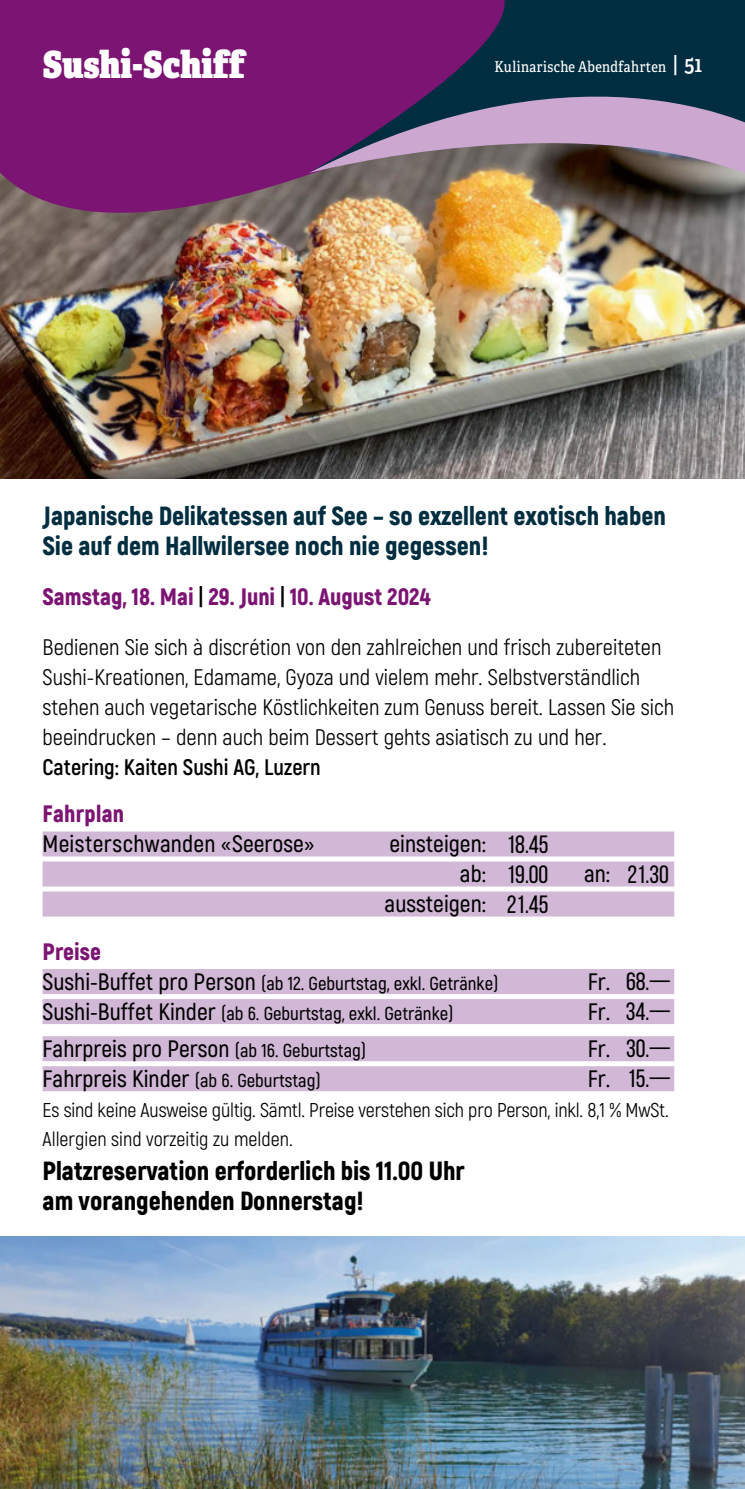
<style>
.page{position:relative;width:745px;height:1489px;background:#fff}
.page>*{position:absolute;margin:0;border:0;box-sizing:border-box;transform-origin:0 0}
.t1{font:800 37.5px "Adelle Condensed";color:#fff}
.t2{font:900 26.25px/30px "Akrobat";color:#002e40}
.t3{font:900 26.25px/30px "Akrobat";color:#000}
.t4{font:25px "Bebas Neue";color:#000}
.t5{font:600 23.75px "Akrobat";color:#000}
.t6{font:900 23.75px "Akrobat";color:#7c1473}
.t7{font:22.5px/30px "Akrobat";color:#000}
.t8{font:700 22.5px "Akrobat";color:#000}
.t9{font:20px/29.5px "Akrobat";letter-spacing:-.01em;color:#000}
.t10{font:600 18.75px "Akrobat";color:#000}
.t11{font:15px "Adelle Condensed";letter-spacing:.025em;color:#fff}
.s1{font-size:22.5px}
.s2{font-weight:600;font-size:22.5px}
.s3{font-weight:700;color:#000}
.s4{font-family:"Bebas Neue";font-weight:400;font-size:25px}
.s5{font-family:"Akrobat";font-weight:600;font-size:23.75px}
.s6{font-size:23.75px}
.s7{font-size:18.75px}
</style>
<div class="page">
<img style="left:0;top:253px;width:744px;height:225px">
<img style="left:0;top:0;width:744px;height:253px">
<svg style="left:308px;top:0;width:436px;height:27px;fill:#002e40"></svg>
<svg style="left:308px;top:27px;width:436px;height:157px"></svg>
<div style="left:43px;top:831px;width:630px;height:25px;background:#d1b8d6"></div>
<div style="left:43px;top:861px;width:630px;height:25px;background:#d1b8d6"></div>
<div style="left:43px;top:891px;width:630px;height:25px;background:#d1b8d6"></div>
<div style="left:43px;top:969px;width:630px;height:25px;background:#d1b8d6"></div>
<div style="left:43px;top:999px;width:630px;height:25px;background:#d1b8d6"></div>
<div style="left:43px;top:1036px;width:630px;height:25px;background:#d1b8d6"></div>
<div style="left:43px;top:1066px;width:630px;height:25px;background:#d1b8d6"></div>
<img style="left:0;top:1236px;width:744px;height:252px">
<h1 class="t1" style="left:43px;top:40px;width:204px">Sushi-Schiff</h1>
<p class="t11" style="left:494px;top:57px;width:209px">Kulinarische Abendfahrten <span class="s1">|</span> <span class="s2">51</span></p>
<p class="t2" style="left:43px;top:500px;width:624px">Japanische Delikatessen auf See – so exzellent exotisch haben<br>Sie auf dem Hallwilersee noch nie gegessen!</p>
<p class="t6" style="left:43px;top:581px;width:389px">Samstag, 18. Mai <span class="s3">|</span> 29. Juni <span class="s3">|</span> 10. August 2024</p>
<p class="t7" style="left:43px;top:631px;width:633px">Bedienen Sie sich à discrétion von den zahlreichen und frisch zubereiteten Sushi-Kreationen, Edamame, Gyoza und vielem mehr. Selbstverständlich stehen auch vegetarische Köstlichkeiten zum Genuss bereit. Lassen Sie sich beeindrucken – denn auch beim Dessert gehts asiatisch zu und her.</p>
<p class="t8" style="left:43px;top:752px;width:279px">Catering: Kaiten Sushi AG, Luzern</p>
<p class="t6" style="left:43px;top:798px;width:83px">Fahrplan</p>
<p class="t5" style="left:43px;top:829px;width:273px">Meisterschwanden «Seerose»</p>
<p class="t5" style="left:389px;top:829px;width:160px">einsteigen: <span class="s4">18.45</span></p>
<p class="t4" style="left:459px;top:860px;width:90px"><span class="s5">ab:</span> 19.00</p>
<p class="t4" style="left:583px;top:860px;width:86px"><span class="s5">an:</span> 21.30</p>
<p class="t5" style="left:384px;top:889px;width:165px">aussteigen: <span class="s4">21.45</span></p>
<p class="t6" style="left:43px;top:936px;width:60px">Preise</p>
<p class="t10" style="left:43px;top:971px;width:457px"><span class="s6">Sushi-Buffet pro Person</span> (ab 12. Geburtstag, exkl. Getränke)</p>
<p class="t4" style="left:587px;top:968px;width:84px"><span class="s5">Fr.</span> 68.—</p>
<p class="t10" style="left:43px;top:1001px;width:412px"><span class="s6">Sushi-Buffet Kinder</span> (ab 6. Geburtstag, exkl. Getränke)</p>
<p class="t4" style="left:587px;top:998px;width:84px"><span class="s5">Fr.</span> 34.—</p>
<p class="t5" style="left:43px;top:1034px;width:325px">Fahrpreis pro Person <span class="s7">(ab 16. Geburtstag)</span></p>
<p class="t4" style="left:587px;top:1035px;width:84px"><span class="s5">Fr.</span> 30.—</p>
<p class="t10" style="left:43px;top:1068px;width:279px"><span class="s6">Fahrpreis Kinder</span> (ab 6. Geburtstag)</p>
<p class="t4" style="left:587px;top:1065px;width:84px"><span class="s5">Fr.</span> 15.—</p>
<p class="t9" style="left:43px;top:1094px;width:627px">Es sind keine Ausweise gültig. Sämtl. Preise verstehen sich pro Person, inkl. 8,1 % MwSt.<br>Allergien sind vorzeitig zu melden.</p>
<p class="t3" style="left:43px;top:1155px;width:423px">Platzreservation erforderlich bis 11.00 Uhr am vorangehenden Donnerstag!</p>
</div>
